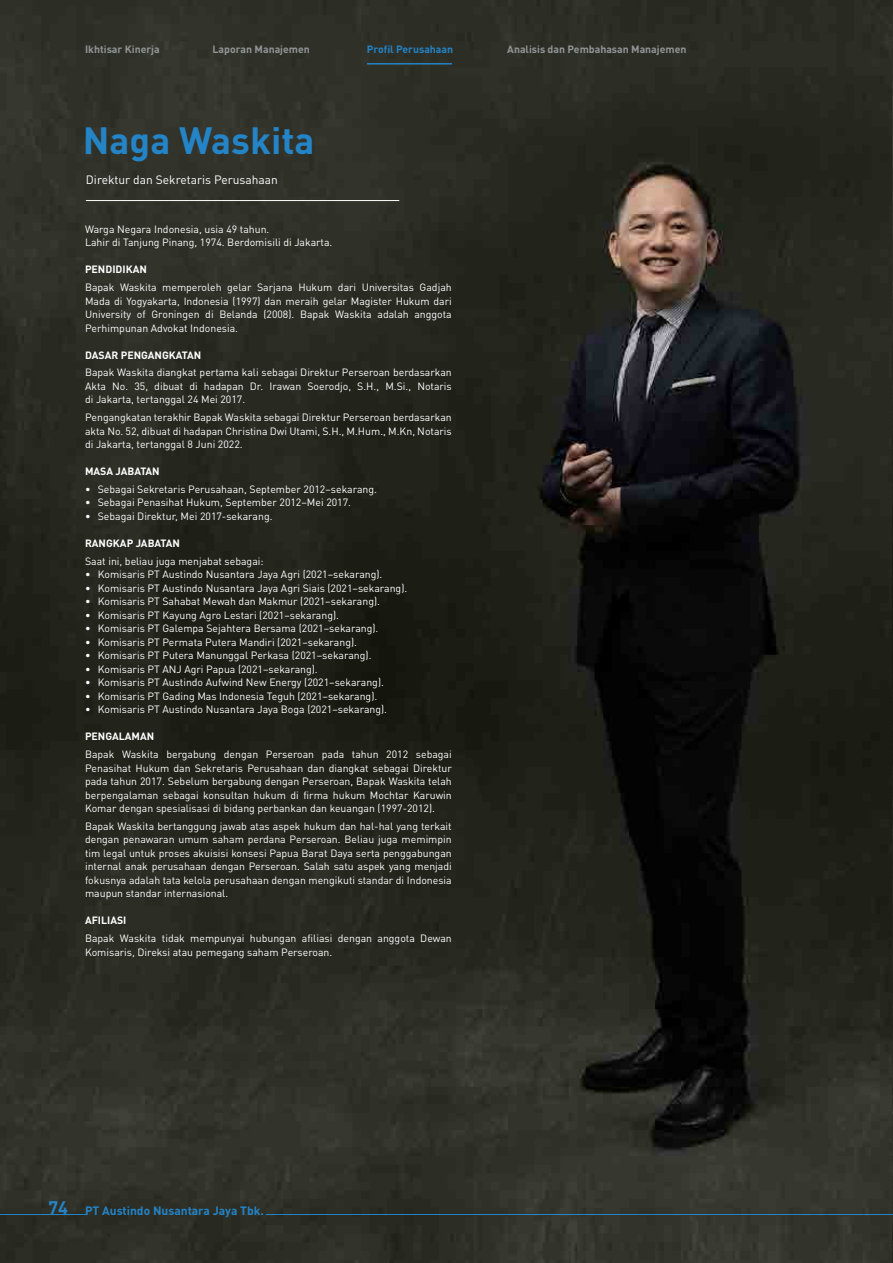
<style>
.page{position:relative;width:893px;height:1263px;background:#fff}
.page>*{position:absolute;margin:0;border:0;box-sizing:border-box;transform-origin:0 0}
.t1{font:700 37.5px "DIN Pro";color:#2484c6}
.t2{font:12px "DIN Pro";color:#fff}
.t3{font:700 12px "DIN Pro";color:#2484c6}
.t4{font:10.5px/13.5px "DIN Pro";color:#fff;text-align:justify}
.t5{font:700 10.5px "DIN Pro";color:#fff}
.t6{font:700 10.5px "DIN Pro";color:#939598}
.t7{font:700 10.5px "DIN Pro";color:#2484c6}
.s1{font-size:18px}
</style>
<div class="page">
<img style="left:0;top:0;width:893px;height:1263px">
<hr style="left:86px;top:200px;width:313px;height:1px;background:#fff">
<hr style="left:0;top:1214px;width:86px;height:1px;background:#2484c6">
<hr style="left:266px;top:1214px;width:627px;height:1px;background:#2484c6">
<hr style="left:367px;top:63px;width:85px;height:2px;background:#2484c6">
<p class="t6" style="left:85px;top:41px;width:76px">Ikhtisar Kinerja</p>
<p class="t6" style="left:213px;top:41px;width:99px">Laporan Manajemen</p>
<p class="t7" style="left:367px;top:41px;width:88px">Profil Perusahaan</p>
<p class="t6" style="left:507px;top:41px;width:181px">Analisis dan Pembahasan Manajemen</p>
<h1 class="t1" style="left:83px;top:109px;width:233px">Naga Waskita</h1>
<p class="t2" style="left:86px;top:170px;width:194px">Direktur dan Sekretaris Perusahaan</p>
<p class="t4" style="left:85px;top:221px;width:249px">Warga Negara Indonesia, usia 49 tahun.<br>Lahir di Tanjung Pinang, 1974. Berdomisili di Jakarta.</p>
<p class="t5" style="left:85px;top:261px;width:63px">PENDIDIKAN</p>
<p class="t4" style="left:85px;top:280px;width:368px">Bapak Waskita memperoleh gelar Sarjana Hukum dari Universitas Gadjah Mada di Yogyakarta, Indonesia (1997) dan meraih gelar Magister Hukum dari University of Groningen di Belanda (2008). Bapak Waskita adalah anggota Perhimpunan Advokat Indonesia.</p>
<p class="t5" style="left:85px;top:346px;width:118px">DASAR PENGANGKATAN</p>
<p class="t4" style="left:85px;top:365px;width:368px">Bapak Waskita diangkat pertama kali sebagai Direktur Perseroan berdasarkan Akta No. 35, dibuat di hadapan Dr. Irawan Soerodjo, S.H., M.Si., Notaris di Jakarta, tertanggal 24 Mei 2017.</p>
<p class="t4" style="left:85px;top:410px;width:368px">Pengangkatan terakhir Bapak Waskita sebagai Direktur Perseroan berdasarkan akta No. 52, dibuat di hadapan Christina Dwi Utami, S.H., M.Hum., M.Kn, Notaris di Jakarta, tertanggal 8 Juni 2022.</p>
<p class="t5" style="left:85px;top:463px;width:76px">MASA JABATAN</p>
<p class="t4" style="left:85px;top:481px;width:293px">• Sebagai Sekretaris Perusahaan, September 2012–sekarang.</p>
<p class="t4" style="left:85px;top:495px;width:268px">• Sebagai Penasihat Hukum, September 2012–Mei 2017.</p>
<p class="t4" style="left:85px;top:508px;width:189px">• Sebagai Direktur, Mei 2017-sekarang.</p>
<p class="t5" style="left:85px;top:534px;width:96px">RANGKAP JABATAN</p>
<p class="t4" style="left:85px;top:553px;width:180px">Saat ini, beliau juga menjabat sebagai:</p>
<p class="t4" style="left:85px;top:567px;width:299px">• Komisaris PT Austindo Nusantara Jaya Agri (2021–sekarang).</p>
<p class="t4" style="left:85px;top:580px;width:324px">• Komisaris PT Austindo Nusantara Jaya Agri Siais (2021–sekarang).</p>
<p class="t4" style="left:85px;top:594px;width:296px">• Komisaris PT Sahabat Mewah dan Makmur (2021–sekarang).</p>
<p class="t4" style="left:85px;top:607px;width:256px">• Komisaris PT Kayung Agro Lestari (2021–sekarang).</p>
<p class="t4" style="left:85px;top:621px;width:295px">• Komisaris PT Galempa Sejahtera Bersama (2021–sekarang).</p>
<p class="t4" style="left:85px;top:634px;width:274px">• Komisaris PT Permata Putera Mandiri (2021–sekarang).</p>
<p class="t4" style="left:85px;top:648px;width:288px">• Komisaris PT Putera Manunggal Perkasa (2021–sekarang).</p>
<p class="t4" style="left:85px;top:661px;width:234px">• Komisaris PT ANJ Agri Papua (2021–sekarang).</p>
<p class="t4" style="left:85px;top:675px;width:300px">• Komisaris PT Austindo Aufwind New Energy (2021–sekarang).</p>
<p class="t4" style="left:85px;top:688px;width:294px">• Komisaris PT Gading Mas Indonesia Teguh (2021–sekarang).</p>
<p class="t4" style="left:85px;top:702px;width:304px">• Komisaris PT Austindo Nusantara Jaya Boga (2021–sekarang).</p>
<p class="t5" style="left:85px;top:728px;width:71px">PENGALAMAN</p>
<p class="t4" style="left:85px;top:746px;width:368px">Bapak Waskita bergabung dengan Perseroan pada tahun 2012 sebagai Penasihat Hukum dan Sekretaris Perusahaan dan diangkat sebagai Direktur pada tahun 2017. Sebelum bergabung dengan Perseroan, Bapak Waskita telah berpengalaman sebagai konsultan hukum di firma hukum Mochtar Karuwin Komar dengan spesialisasi di bidang perbankan dan keuangan (1997-2012).</p>
<p class="t4" style="left:85px;top:818px;width:368px">Bapak Waskita bertanggung jawab atas aspek hukum dan hal-hal yang terkait dengan penawaran umum saham perdana Perseroan. Beliau juga memimpin tim legal untuk proses akuisisi konsesi Papua Barat Daya serta penggabungan internal anak perusahaan dengan Perseroan. Salah satu aspek yang menjadi fokusnya adalah tata kelola perusahaan dengan mengikuti standar di Indonesia maupun standar internasional.</p>
<p class="t5" style="left:85px;top:912px;width:43px">AFILIASI</p>
<p class="t4" style="left:85px;top:930px;width:368px">Bapak Waskita tidak mempunyai hubungan afiliasi dengan anggota Dewan<br>Komisaris, Direksi atau pemegang saham Perseroan.</p>
<p class="t3" style="left:48px;top:1200px;width:217px"><span class="s1">74</span> PT Austindo Nusantara Jaya Tbk.</p>
</div>
